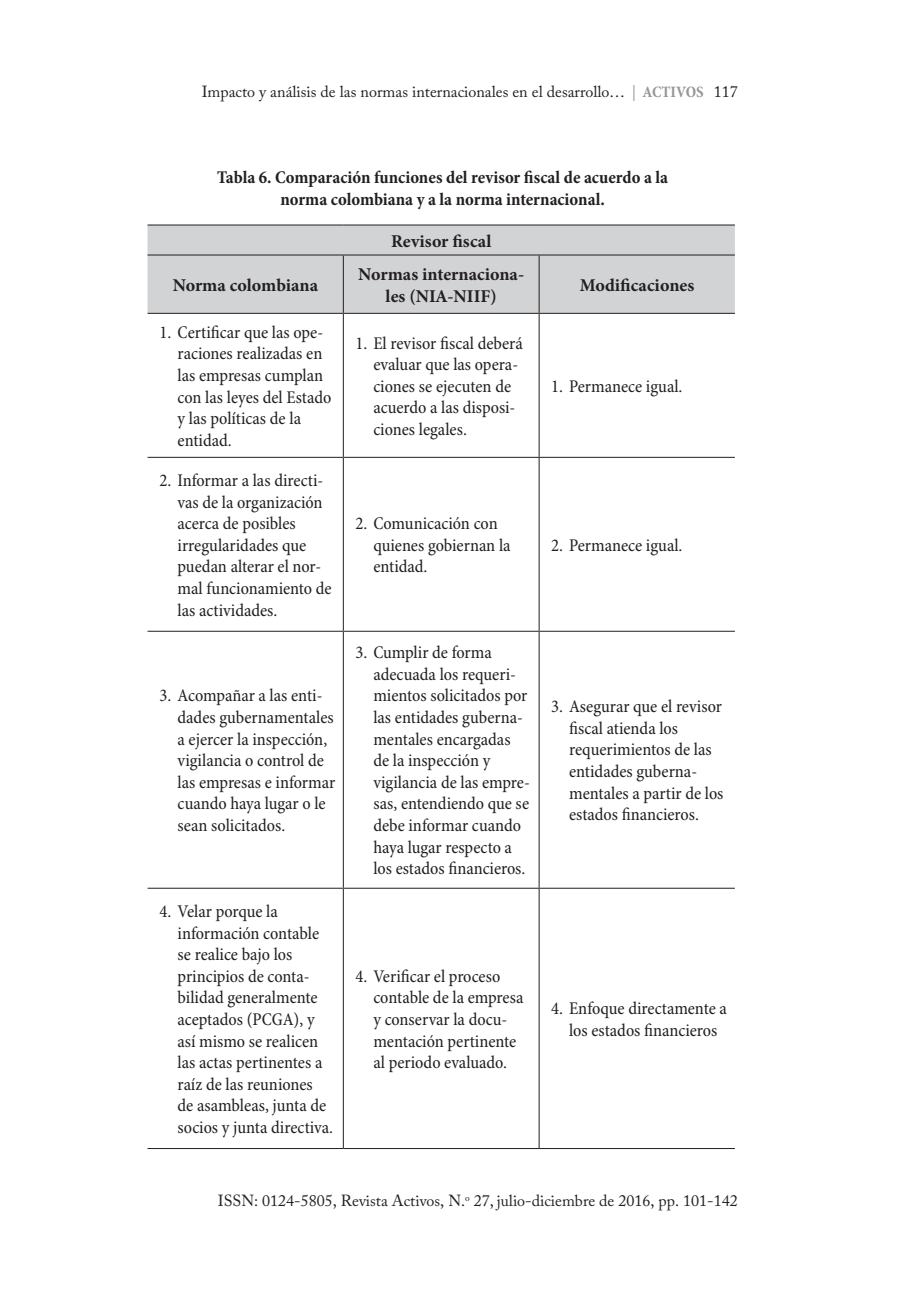
<style>
.page{position:relative;width:908px;height:1304px;background:#fff}
.page>*{position:absolute;margin:0;border:0;box-sizing:border-box;transform-origin:0 0}
.t1{font:condensed 18px/21.6px "Minion Pro";color:#231f20}
.t2{font:700 condensed 18px/22px "Minion Pro";color:#231f20;text-align:center}
.t3{font:700 18px/21.6px "Minion Pro";color:#231f20;text-align:center}
.t4{font:16px "Adobe Caslon Pro";color:#231f20}
.s1{font-family:"Minion Pro";font-stretch:condensed;color:#949698}
.s2{font-family:"Minion Pro";font-weight:700;font-stretch:condensed;color:#949698}
</style>
<div class="page">
<div style="left:147px;top:226px;width:587px;height:87px;background:#d1d3d4"></div>
<hr style="left:147px;top:255px;width:196px;height:1px;background:#231f20">
<hr style="left:343px;top:255px;width:196px;height:1px;background:#231f20">
<hr style="left:539px;top:255px;width:195px;height:1px;background:#231f20">
<hr style="left:147px;top:457px;width:196px;height:1px;background:#231f20">
<hr style="left:343px;top:457px;width:196px;height:1px;background:#231f20">
<hr style="left:539px;top:457px;width:195px;height:1px;background:#231f20">
<hr style="left:147px;top:631px;width:196px;height:1px;background:#231f20">
<hr style="left:343px;top:631px;width:196px;height:1px;background:#231f20">
<hr style="left:539px;top:631px;width:195px;height:1px;background:#231f20">
<hr style="left:147px;top:888px;width:196px;height:1px;background:#231f20">
<hr style="left:343px;top:888px;width:196px;height:1px;background:#231f20">
<hr style="left:539px;top:888px;width:195px;height:1px;background:#231f20">
<hr style="left:147px;top:1148px;width:196px;height:1px;background:#231f20">
<hr style="left:343px;top:1148px;width:196px;height:1px;background:#231f20">
<hr style="left:539px;top:1148px;width:195px;height:1px;background:#231f20">
<hr style="left:342px;top:314px;width:1px;height:143px;background:#231f20">
<hr style="left:538px;top:314px;width:1px;height:143px;background:#231f20">
<hr style="left:342px;top:458px;width:1px;height:173px;background:#231f20">
<hr style="left:538px;top:458px;width:1px;height:173px;background:#231f20">
<hr style="left:342px;top:632px;width:1px;height:256px;background:#231f20">
<hr style="left:538px;top:632px;width:1px;height:256px;background:#231f20">
<hr style="left:342px;top:889px;width:1px;height:259px;background:#231f20">
<hr style="left:538px;top:889px;width:1px;height:259px;background:#231f20">
<hr style="left:147px;top:225px;width:196px;height:1px;background:#231f20">
<hr style="left:343px;top:225px;width:196px;height:1px;background:#231f20">
<hr style="left:539px;top:225px;width:195px;height:1px;background:#231f20">
<hr style="left:147px;top:313px;width:196px;height:1px;background:#231f20">
<hr style="left:343px;top:313px;width:196px;height:1px;background:#231f20">
<hr style="left:539px;top:313px;width:195px;height:1px;background:#231f20">
<hr style="left:342px;top:256px;width:1px;height:57px;background:#231f20">
<hr style="left:538px;top:256px;width:1px;height:57px;background:#231f20">
<p class="t4" style="left:201px;top:82px;width:503px">Impacto y análisis de las normas internacionales en el desarrollo… <span class="s1">|</span> <span class="s2">ACTIVOS</span></p>
<p class="t4" style="left:713px;top:82px;width:25px">117</p>
<p class="t2" style="left:217px;top:167px;width:452px">Tabla 6. Comparación funciones del revisor fiscal de acuerdo a la norma colombiana y a la norma internacional.</p>
<p class="t3" style="left:391px;top:230px;width:102px">Revisor fiscal</p>
<p class="t3" style="left:173px;top:274px;width:147px">Norma colombiana</p>
<p class="t3" style="left:358px;top:263px;width:167px">Normas internaciona&shy;les (NIA-NIIF)</p>
<p class="t3" style="left:579px;top:274px;width:116px">Modificaciones</p>
<p class="t1" style="left:177px;top:322px;width:155px;text-indent:-18px">1. Certificar que las ope&shy;raciones realizadas en las empresas cumplan con las leyes del Estado y las políticas de la entidad.</p>
<p class="t1" style="left:373px;top:333px;width:151px;text-indent:-18px">1. El revisor fiscal deberá evaluar que las opera&shy;ciones se ejecuten de acuerdo a las disposi&shy;ciones legales.</p>
<p class="t1" style="left:551px;top:376px;width:133px">1. Permanece igual.</p>
<p class="t1" style="left:177px;top:470px;width:155px;text-indent:-18px">2. Informar a las directi&shy;vas de la organización acerca de posibles irregularidades que puedan alterar el nor&shy;mal funcionamiento de las actividades.</p>
<p class="t1" style="left:373px;top:513px;width:139px;text-indent:-18px">2. Comunicación con quienes gobiernan la entidad.</p>
<p class="t1" style="left:551px;top:535px;width:133px">2. Permanece igual.</p>
<p class="t1" style="left:177px;top:686px;width:159px;text-indent:-18px">3. Acompañar a las enti&shy;dades gubernamentales a ejercer la inspección, vigilancia o control de las empresas e informar cuando haya lugar o le sean solicitados.</p>
<p class="t1" style="left:177px;top:901px;width:157px;text-indent:-18px">4. Velar porque la información contable se realice bajo los principios de conta&shy;bilidad generalmente aceptados (PCGA), y así mismo se realicen las actas pertinentes a raíz de las reuniones de asambleas, junta de socios y junta directiva.</p>
<p class="t1" style="left:373px;top:642px;width:158px;text-indent:-18px">3. Cumplir de forma adecuada los requeri&shy;mientos solicitados por las entidades guberna&shy;mentales encargadas de la inspección y vigilancia de las empre&shy;sas, entendiendo que se debe informar cuando haya lugar respecto a los estados financieros.</p>
<p class="t1" style="left:373px;top:966px;width:151px;text-indent:-18px">4. Verificar el proceso contable de la empresa y conservar la docu&shy;mentación pertinente al periodo evaluado.</p>
<p class="t1" style="left:569px;top:696px;width:156px;text-indent:-18px">3. Asegurar que el revisor fiscal atienda los requerimientos de las entidades guberna&shy;mentales a partir de los estados financieros.</p>
<p class="t1" style="left:551px;top:998px;width:177px;text-align:center">4. Enfoque directamente a los estados financieros</p>
<p class="t4" style="left:218px;top:1191px;width:521px">ISSN: 0124-5805, Revista Activos, N.<sup>o</sup> 27, julio-diciembre de 2016, pp. 101-142</p>
</div>
